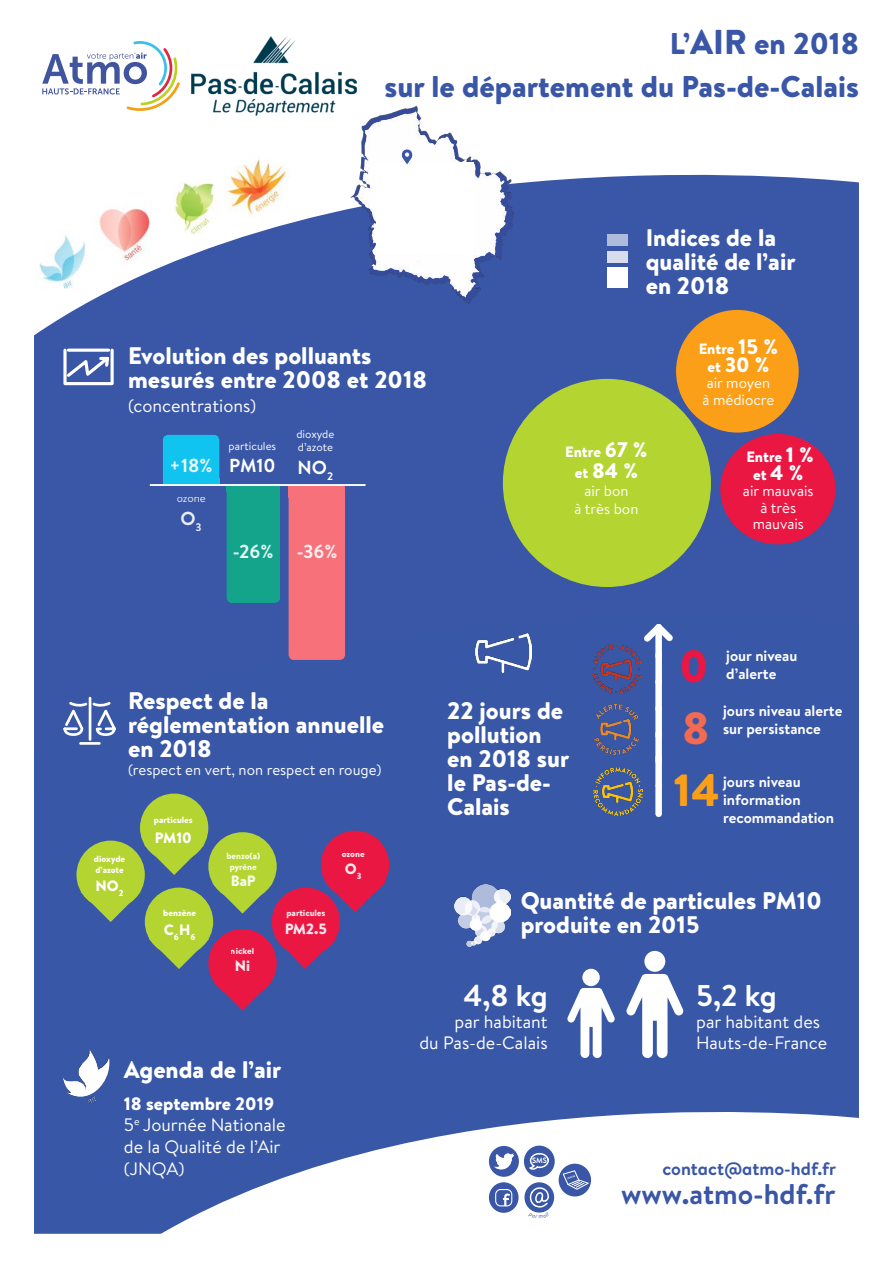
<style>
.page{position:relative;width:893px;height:1263px;background:#fff}
.page>*{position:absolute;margin:0;border:0;box-sizing:border-box;transform-origin:0 0}
.t1{font:900 45px "Brandon Text";color:#fc9f18}
.t2{font:900 45px "Brandon Text";color:#f16a51}
.t3{font:900 45px "Brandon Text";color:#ea1743}
.t4{font:900 30px/43.5px "Brandon Text";color:#3956a7;text-align:right}
.t5{font:700 30px "Brandon Text";color:#fff}
.t6{font:700 28.5px "Brandon Text";color:#3956a7}
.t7{font:900 24px/24px "Brandon Text";color:#fff}
.t8{font:900 21px "Brandon Text";color:#fff}
.t9{font:700 18.9px "Brandon Text";color:#fff}
.t10{font:18px/21.6px "Brandon Text";color:#fff}
.t11{font:700 18px "Brandon Text";color:#3956a7}
.t12{font:15px/16.5px "Brandon Text";color:#fff;text-align:center}
.t13{font:700 15px/18px "Brandon Text";color:#fff}
.t14{font:900 15px/18px "Brandon Text";letter-spacing:-.005em;color:#fff;text-align:center}
.t15{font:11.25px/13.5px "Brandon Text";color:#fff}
.t16{font:900 9px/10.8px "Brandon Text";color:#fff}
.t17{font:700 7.8px "Brandon Text";color:#fff}
.s1{font-size:34.5px}
.s2{font-size:21px}
.s3{font-size:15px}
.s4{font-weight:900}
</style>
<div class="page">
<div style="left:34px;top:174px;width:825px;height:398px;background:#3956a7"></div>
<div style="left:34px;top:572px;width:825px;height:662px;background:#3857a7"></div>
<svg style="left:125px;top:1065px;width:734px;height:169px"></svg>
<img style="left:475px;top:634px;width:56px;height:38px">
<div style="left:655px;top:625px;width:7px;height:35px;background:#fff;border-radius:3px"></div>
<svg style="left:644px;top:624px;width:29px;height:18px"></svg>
<div style="left:655px;top:651px;width:7px;height:35px;background:#fff;border-radius:3px"></div>
<div style="left:655px;top:678px;width:7px;height:34px;background:#fff;border-radius:3px"></div>
<div style="left:655px;top:705px;width:7px;height:34px;background:#fff;border-radius:3px"></div>
<div style="left:655px;top:730px;width:7px;height:34px;background:#fff;border-radius:3px"></div>
<div style="left:655px;top:754px;width:7px;height:34px;background:#fff;border-radius:3px"></div>
<div style="left:655px;top:783px;width:7px;height:34px;background:#fff;border-radius:3px"></div>
<img style="left:593px;top:645px;width:47px;height:48px">
<img style="left:590px;top:699px;width:54px;height:68px">
<img style="left:594px;top:767px;width:49px;height:49px">
<svg style="left:42px;top:41px;width:138px;height:70px"></svg>
<img style="left:34px;top:230px;width:64px;height:64px">
<img style="left:94px;top:202px;width:64px;height:64px">
<img style="left:162px;top:176px;width:64px;height:64px">
<img style="left:226px;top:159px;width:64px;height:60px">
<div style="left:163px;top:435px;width:56px;height:50px;background:#10c4ef;border-radius:5px"></div>
<div style="left:227px;top:485px;width:53px;height:118px;background:#14a48c;border-radius:5px"></div>
<div style="left:289px;top:485px;width:56px;height:175px;background:#f7717a;border-radius:5px"></div>
<div style="left:163px;top:479px;width:56px;height:5px;background:#10c4ef"></div>
<div style="left:227px;top:485px;width:53px;height:7px;background:#14a48c"></div>
<div style="left:289px;top:486px;width:56px;height:12px;background:#f7717a"></div>
<hr style="left:150px;top:484px;width:216px;height:2px;background:#fff">
<div style="left:492px;top:368px;width:229px;height:229px;background:#3956a7"></div>
<div style="left:503px;top:379px;width:208px;height:208px;background:#b4d431;border-radius:50%"></div>
<div style="left:676px;top:310px;width:123px;height:123px;background:#fc9f18;border-radius:50%"></div>
<div style="left:720px;top:434px;width:115px;height:110px;background:#ea1743;border-radius:50%"></div>
<div style="left:145px;top:887px;width:68px;height:69px;background:#b4d431;border-radius:50%"></div>
<svg style="left:149px;top:939px;width:60px;height:30px"></svg>
<div style="left:140px;top:793px;width:68px;height:69px;background:#b4d431;border-radius:50%"></div>
<svg style="left:144px;top:845px;width:60px;height:30px"></svg>
<div style="left:76px;top:840px;width:69px;height:69px;background:#b4d431;border-radius:50%"></div>
<svg style="left:81px;top:892px;width:60px;height:30px"></svg>
<div style="left:208px;top:832px;width:69px;height:68px;background:#b4d431;border-radius:50%"></div>
<svg style="left:212px;top:883px;width:61px;height:31px"></svg>
<div style="left:271px;top:887px;width:69px;height:69px;background:#ea1743;border-radius:50%"></div>
<svg style="left:275px;top:938px;width:61px;height:31px"></svg>
<div style="left:208px;top:929px;width:69px;height:68px;background:#ea1743;border-radius:50%"></div>
<svg style="left:212px;top:980px;width:61px;height:30px"></svg>
<img style="left:63px;top:1049px;width:52px;height:54px">
<svg style="left:62px;top:695px;width:56px;height:51px"></svg>
<img style="left:455px;top:884px;width:56px;height:63px">
<svg style="left:62px;top:347px;width:53px;height:40px"></svg>
<div style="left:607px;top:268px;width:20px;height:20px;background:#fff"></div>
<div style="left:607px;top:251px;width:20px;height:12px;background:#d7dded"></div>
<div style="left:607px;top:234px;width:20px;height:12px;background:#afbbdb"></div>
<img style="left:191px;top:36px;width:158px;height:80px">
<div style="left:489px;top:1146px;width:30px;height:31px;background:#3956a7;border-radius:50%"></div>
<svg style="left:494px;top:1153px;width:21px;height:17px"></svg>
<div style="left:489px;top:1182px;width:29px;height:31px;background:#3956a7;border-radius:50%"></div>
<svg style="left:495px;top:1189px;width:17px;height:17px"></svg>
<svg style="left:558px;top:1163px;width:34px;height:34px"></svg>
<div style="left:524px;top:1145px;width:31px;height:32px;background:#3956a7;border-radius:50%"></div>
<svg style="left:529px;top:1152px;width:20px;height:17px"></svg>
<svg style="left:524px;top:1182px;width:30px;height:30px"></svg>
<div style="left:321px;top:831px;width:68px;height:68px;background:#ea1743;border-radius:50%"></div>
<svg style="left:325px;top:882px;width:60px;height:30px"></svg>
<img style="left:349px;top:78px;width:195px;height:232px">
<img style="left:353px;top:78px;width:182px;height:224px">
<div style="left:376px;top:162px;width:97px;height:93px;background:#fff"></div>
<svg style="left:401px;top:149px;width:12px;height:15px"></svg>
<div style="left:582px;top:969px;width:18px;height:17px;background:#fff;border-radius:50%"></div>
<svg style="left:567px;top:988px;width:48px;height:70px"></svg>
<div style="left:644px;top:951px;width:21px;height:21px;background:#fff;border-radius:50%"></div>
<svg style="left:626px;top:974px;width:58px;height:84px"></svg>
<svg style="left:528px;top:1186px;width:22px;height:48px"></svg>
<p class="t4" style="left:384px;top:21px;width:476px">L’<span class="s1">AIR</span> en 2018<br>sur le département du Pas-de-Calais</p>
<p class="t7" style="left:128px;top:343px;width:300px">Evolution des polluants mesurés entre 2008 et 2018</p>
<p class="t10" style="left:128px;top:394px;width:130px">(concentrations)</p>
<p class="t9" style="left:170px;top:453px;width:44px">+18%</p>
<p class="t15" style="left:177px;top:491px;width:31px">ozone</p>
<p class="t9" style="left:180px;top:505px;width:23px">O<sub>3</sub></p>
<p class="t15" style="left:229px;top:439px;width:49px">particules</p>
<p class="t9" style="left:229px;top:453px;width:48px">PM10</p>
<p class="t15" style="left:296px;top:427px;width:40px">dioxyde d’azote</p>
<p class="t9" style="left:298px;top:454px;width:37px">NO<sub>2</sub></p>
<p class="t9" style="left:233px;top:538px;width:106px">-26% -36%</p>
<p class="t7" style="left:646px;top:226px;width:151px">Indices de la qualité de l’air en 2018</p>
<p class="t14" style="left:565px;top:443px;width:84px">Entre <span class="s2">67 %</span></p>
<p class="t8" style="left:575px;top:456px;width:65px"><span class="s3">et</span> 84 %</p>
<p class="t12" style="left:574px;top:481px;width:65px;line-height:18px">air bon<br>à très bon</p>
<p class="t14" style="left:699px;top:339px;width:81px">Entre <span class="s2">15 %</span></p>
<p class="t8" style="left:707px;top:349px;width:63px"><span class="s3">et</span> 30 %</p>
<p class="t12" style="left:702px;top:374px;width:73px;text-align:left">air moyen à médiocre</p>
<p class="t14" style="left:746px;top:447px;width:69px">Entre <span class="s2">1 % </span>et <span class="s2">4 %</span></p>
<p class="t12" style="left:743px;top:482px;width:72px">air mauvais à très mauvais</p>
<p class="t7" style="left:128px;top:688px;width:258px">Respect de la réglementation annuelle en 2018</p>
<p class="t12" style="left:128px;top:761px;width:255px">(respect en vert, non respect en rouge)</p>
<p class="t16" style="left:94px;top:854px;width:33px">dioxyde d’azote</p>
<p class="t14" style="left:95px;top:877px;width:30px">NO<sub>2</sub></p>
<p class="t16" style="left:154px;top:815px;width:40px">particules</p>
<p class="t14" style="left:155px;top:828px;width:39px">PM10</p>
<p class="t16" style="left:163px;top:907px;width:34px">benzène</p>
<p class="t14" style="left:164px;top:921px;width:33px">C<sub>6</sub>H<sub>6</sub></p>
<p class="t16" style="left:226px;top:850px;width:35px;text-align:center">benzo(a) pyrène</p>
<p class="t14" style="left:231px;top:871px;width:26px">BaP</p>
<p class="t16" style="left:231px;top:946px;width:25px">nickel</p>
<p class="t14" style="left:235px;top:956px;width:17px">Ni</p>
<p class="t16" style="left:287px;top:907px;width:40px;rotate:1deg">particules</p>
<p class="t14" style="left:284px;top:919px;width:44px;rotate:1deg">PM2.5</p>
<p class="t16" style="left:342px;top:849px;width:24px">ozone</p>
<p class="t14" style="left:345px;top:859px;width:18px">O<sub>3</sub></p>
<h1 class="t3" style="left:679px;top:634px;width:30px">0</h1>
<p class="t13" style="left:726px;top:646px;width:73px">jour niveau d’alerte</p>
<p class="t7" style="left:447px;top:699px;width:124px">22 jours de pollution en 2018 sur le Pas-de-<br>Calais</p>
<p class="t13" style="left:723px;top:702px;width:121px">jours niveau alerte sur persistance</p>
<h1 class="t2" style="left:682px;top:697px;width:29px">8</h1>
<h1 class="t1" style="left:674px;top:759px;width:48px">14</h1>
<p class="t13" style="left:723px;top:772px;width:112px">jours niveau information recommandation</p>
<p class="t7" style="left:521px;top:888px;width:302px">Quantité de particules PM10 produite en 2015</p>
<p class="t7" style="left:124px;top:1058px;width:159px">Agenda de l’air</p>
<p class="t10" style="left:124px;top:1092px;width:163px"><span class="s4">18 septembre 2019<br></span>5<sup>e</sup> Journée Nationale de la Qualité de l’Air (JNQA)</p>
<p class="t5" style="left:463px;top:975px;width:86px">4,8 kg</p>
<p class="t10" style="left:419px;top:1010px;width:130px;text-align:right">par habitant<br>du Pas-de-Calais</p>
<p class="t17" style="left:532px;top:1155px;width:16px">SMS</p>
<p class="t5" style="left:696px;top:975px;width:82px">5,2 kg</p>
<p class="t10" style="left:696px;top:1010px;width:133px">par habitant des<br>Hauts-de-France</p>
<p class="t11" style="left:662px;top:1156px;width:175px">contact@atmo-hdf.fr</p>
<p class="t6" style="left:621px;top:1174px;width:216px">www.atmo-hdf.fr</p>
</div>
